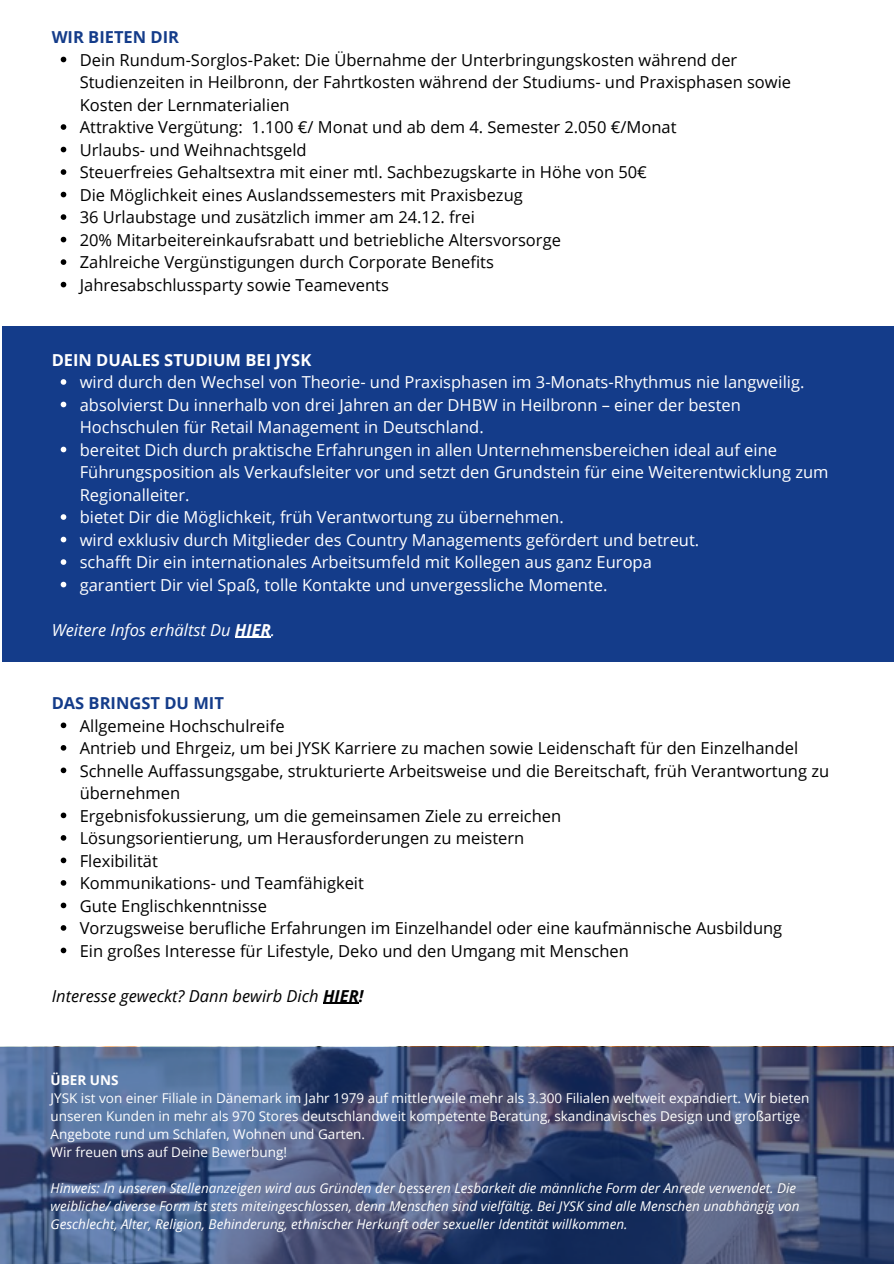
<style>
.page{position:relative;width:894px;height:1264px;background:#fff}
.page>*{position:absolute;margin:0;border:0;box-sizing:border-box;transform-origin:0 0}
.t1{font:16.5px/22.5px "Open Sans";color:#000}
.t2{font:16.5px/22.5px "Open Sans";color:#fff}
.t3{font:italic 16.5px "Open Sans";color:#000}
.t4{font:700 16.5px "Open Sans";color:#143c8a}
.t5{font:italic 16.5px "Open Sans";color:#fff}
.t6{font:700 16.5px "Open Sans";color:#fff}
.t7{font:italic 13.5px/18px "Open Sans";color:#fff}
.t8{font:13.5px/18px "Open Sans";color:#fff}
.t9{font:700 13.5px "Open Sans";color:#fff}
.s1{font-weight:700}
</style>
<div class="page">
<div style="left:2px;top:326px;width:891px;height:336px;background:#143c8a"></div>
<svg style="left:0;top:1046px;width:893px;height:217px;background:#46567e"></svg>
<svg style="left:61px;top:57px;width:5px;height:5px"></svg>
<svg style="left:61px;top:124px;width:5px;height:6px"></svg>
<svg style="left:61px;top:147px;width:5px;height:5px"></svg>
<svg style="left:61px;top:169px;width:5px;height:6px"></svg>
<svg style="left:61px;top:192px;width:5px;height:5px"></svg>
<svg style="left:61px;top:214px;width:5px;height:6px"></svg>
<svg style="left:61px;top:237px;width:5px;height:5px"></svg>
<svg style="left:61px;top:259px;width:5px;height:6px"></svg>
<svg style="left:61px;top:282px;width:5px;height:5px"></svg>
<svg style="left:61px;top:379px;width:5px;height:6px"></svg>
<svg style="left:61px;top:401px;width:5px;height:6px"></svg>
<svg style="left:61px;top:446px;width:5px;height:6px"></svg>
<svg style="left:61px;top:514px;width:5px;height:6px"></svg>
<svg style="left:61px;top:536px;width:5px;height:6px"></svg>
<svg style="left:61px;top:559px;width:5px;height:6px"></svg>
<svg style="left:61px;top:581px;width:5px;height:6px"></svg>
<hr style="left:235px;top:637px;width:36px;height:1px;background:#fff">
<svg style="left:61px;top:722px;width:5px;height:6px"></svg>
<svg style="left:61px;top:745px;width:5px;height:5px"></svg>
<svg style="left:61px;top:767px;width:5px;height:6px"></svg>
<svg style="left:61px;top:812px;width:5px;height:6px"></svg>
<svg style="left:61px;top:835px;width:5px;height:5px"></svg>
<svg style="left:61px;top:857px;width:5px;height:6px"></svg>
<svg style="left:61px;top:880px;width:5px;height:5px"></svg>
<svg style="left:61px;top:902px;width:5px;height:6px"></svg>
<svg style="left:61px;top:925px;width:5px;height:5px"></svg>
<svg style="left:61px;top:947px;width:5px;height:6px"></svg>
<hr style="left:323px;top:1002px;width:36px;height:1px;background:#000">
<h1 class="t4" style="left:52px;top:26px;width:129px">WIR BIETEN DIR</h1>
<p class="t1" style="left:80px;top:48px;width:712px">Dein Rundum-Sorglos-Paket: Die Übernahme der Unterbringungskosten während der<br>Studienzeiten in Heilbronn, der Fahrtkosten während der Studiums- und Praxisphasen sowie<br>Kosten der Lernmaterialien</p>
<p class="t1" style="left:80px;top:116px;width:598px">Attraktive Vergütung: 1.100 €/ Monat und ab dem 4. Semester 2.050 €/Monat</p>
<p class="t1" style="left:80px;top:138px;width:228px">Urlaubs- und Weihnachtsgeld</p>
<p class="t1" style="left:80px;top:161px;width:568px">Steuerfreies Gehaltsextra mit einer mtl. Sachbezugskarte in Höhe von 50€</p>
<p class="t1" style="left:80px;top:183px;width:444px">Die Möglichkeit eines Auslandssemesters mit Praxisbezug</p>
<p class="t1" style="left:80px;top:206px;width:396px">36 Urlaubstage und zusätzlich immer am 24.12. frei</p>
<p class="t1" style="left:80px;top:228px;width:482px">20% Mitarbeitereinkaufsrabatt und betriebliche Altersvorsorge</p>
<p class="t1" style="left:80px;top:251px;width:415px">Zahlreiche Vergünstigungen durch Corporate Benefits</p>
<p class="t1" style="left:80px;top:273px;width:310px">Jahresabschlussparty sowie Teamevents</p>
<h1 class="t6" style="left:52px;top:348px;width:261px">DEIN DUALES STUDIUM BEI JYSK</h1>
<p class="t2" style="left:80px;top:370px;width:726px">wird durch den Wechsel von Theorie- und Praxisphasen im 3-Monats-Rhythmus nie langweilig.</p>
<p class="t2" style="left:80px;top:393px;width:662px">absolvierst Du innerhalb von drei Jahren an der DHBW in Heilbronn – einer der besten<br>Hochschulen für Retail Management in Deutschland.</p>
<p class="t2" style="left:80px;top:438px;width:750px">bereitet Dich durch praktische Erfahrungen in allen Unternehmensbereichen ideal auf eine<br>Führungsposition als Verkaufsleiter vor und setzt den Grundstein für eine Weiterentwicklung zum<br>Regionalleiter.</p>
<p class="t2" style="left:80px;top:505px;width:485px">bietet Dir die Möglichkeit, früh Verantwortung zu übernehmen.</p>
<p class="t2" style="left:80px;top:528px;width:621px">wird exklusiv durch Mitglieder des Country Managements gefördert und betreut.</p>
<p class="t2" style="left:80px;top:550px;width:573px">schafft Dir ein internationales Arbeitsumfeld mit Kollegen aus ganz Europa</p>
<p class="t2" style="left:80px;top:573px;width:529px">garantiert Dir viel Spaß, tolle Kontakte und unvergessliche Momente.</p>
<h2 class="t5" style="left:52px;top:618px;width:225px">Weitere Infos erhältst Du <span class="s1">HIER</span>.</h2>
<h1 class="t4" style="left:52px;top:691px;width:174px">DAS BRINGST DU MIT</h1>
<p class="t1" style="left:80px;top:714px;width:206px">Allgemeine Hochschulreife</p>
<p class="t1" style="left:80px;top:736px;width:719px">Antrieb und Ehrgeiz, um bei JYSK Karriere zu machen sowie Leidenschaft für den Einzelhandel</p>
<p class="t1" style="left:80px;top:759px;width:750px">Schnelle Auffassungsgabe, strukturierte Arbeitsweise und die Bereitschaft, früh Verantwortung zu übernehmen</p>
<p class="t1" style="left:80px;top:804px;width:483px">Ergebnisfokussierung, um die gemeinsamen Ziele zu erreichen</p>
<p class="t1" style="left:80px;top:826px;width:446px">Lösungsorientierung, um Herausforderungen zu meistern</p>
<p class="t1" style="left:80px;top:849px;width:80px">Flexibilität</p>
<p class="t1" style="left:80px;top:871px;width:285px">Kommunikations- und Teamfähigkeit</p>
<p class="t1" style="left:80px;top:894px;width:189px">Gute Englischkenntnisse</p>
<p class="t1" style="left:80px;top:916px;width:704px">Vorzugsweise berufliche Erfahrungen im Einzelhandel oder eine kaufmännische Ausbildung</p>
<p class="t1" style="left:80px;top:939px;width:550px">Ein großes Interesse für Lifestyle, Deko und den Umgang mit Menschen</p>
<h2 class="t3" style="left:52px;top:984px;width:313px">Interesse geweckt? Dann bewirb Dich <span class="s1">HIER!</span></h2>
<p class="t9" style="left:51px;top:1070px;width:69px">ÜBER UNS</p>
<p class="t8" style="left:51px;top:1088px;width:760px">JYSK ist von einer Filiale in Dänemark im Jahr 1979 auf mittlerweile mehr als 3.300 Filialen weltweit expandiert. Wir bieten unseren Kunden in mehr als 970 Stores deutschlandweit kompetente Beratung, skandinavisches Design und großartige<br>Angebote rund um Schlafen, Wohnen und Garten.</p>
<p class="t8" style="left:51px;top:1142px;width:238px">Wir freuen uns auf Deine Bewerbung!</p>
<p class="t7" style="left:51px;top:1178px;width:750px">Hinweis: In unseren Stellenanzeigen wird aus Gründen der besseren Lesbarkeit die männliche Form der Anrede verwendet. Die weibliche/ diverse Form ist stets miteingeschlossen, denn Menschen sind vielfältig. Bei JYSK sind alle Menschen unabhängig von<br>Geschlecht, Alter, Religion, Behinderung, ethnischer Herkunft oder sexueller Identität willkommen.</p>
</div>
